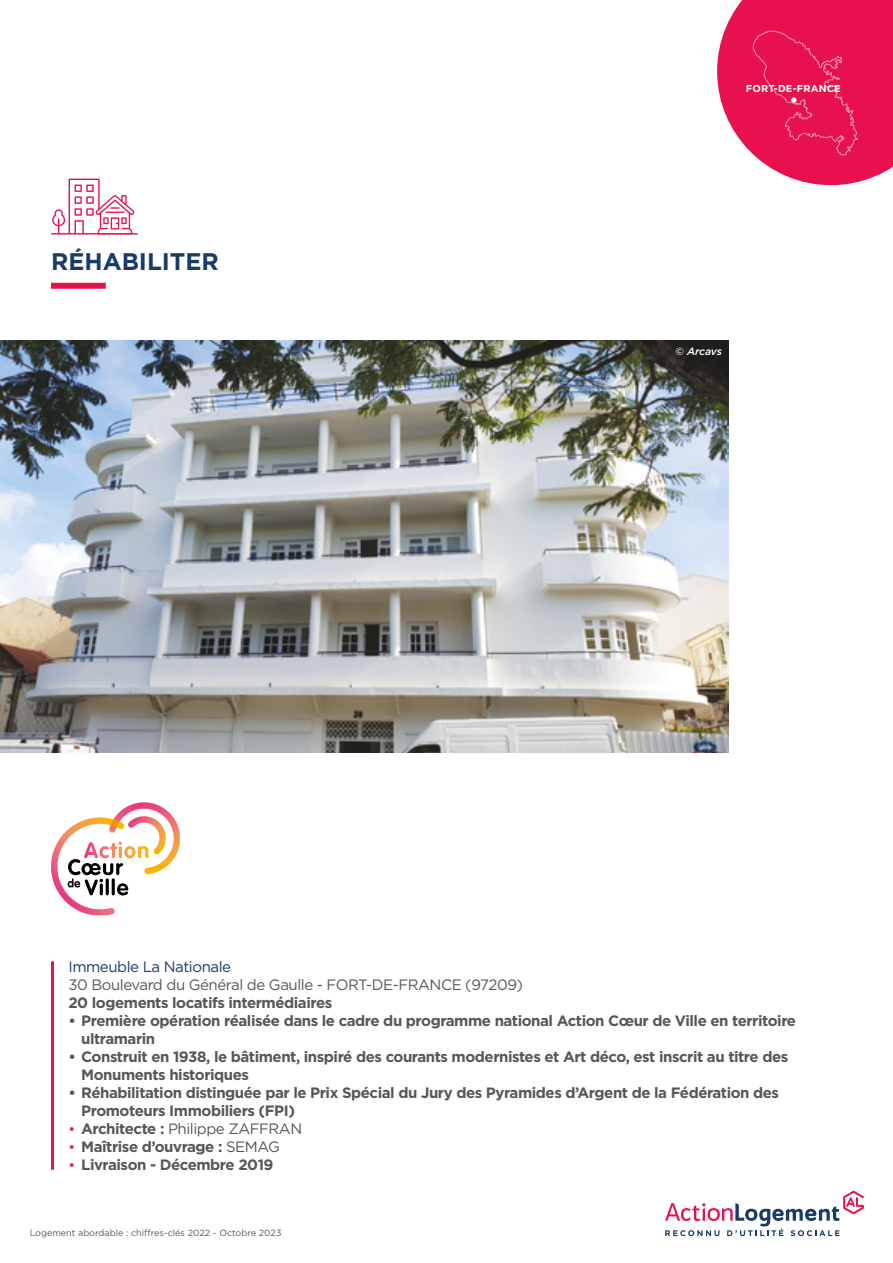
<style>
.page{position:relative;width:893px;height:1263px;background:#fff}
.page>*{position:absolute;margin:0;border:0;box-sizing:border-box;transform-origin:0 0}
.t1{font:700 24px "Gotham";color:#183b68}
.t2{font:700 15px/18px "Gotham";letter-spacing:-.03em;color:#575756}
.t3{font:15px "Gotham";letter-spacing:-.03em;color:#575756}
.t4{font:15px "Gotham";letter-spacing:-.03em;color:#183b68}
.t5{font:italic 500 10.5px "Gotham";letter-spacing:-.005em;color:#fff}
.t6{font:700 9.9px "Gotham";letter-spacing:.01em;color:#fff}
.t7{font:9px "Gotham";color:#575756}
.s1{font-size:14.25px;color:#e6114d}
.s2{font-weight:700}
.s3{font-weight:400;font-size:14.25px;color:#e6114d}
.s4{font-weight:400}
</style>
<div class="page">
<svg style="left:665px;top:1191px;width:199px;height:45px"></svg>
<div style="left:51px;top:283px;width:55px;height:6px;background:#e6114d"></div>
<hr style="left:51px;top:233px;width:87px;height:1px;background:#e6114d">
<svg style="left:52px;top:179px;width:82px;height:55px"></svg>
<img style="left:0;top:340px;width:728px;height:412px">
<hr style="left:51px;top:961px;width:3px;height:209px;background:#e6114d">
<svg style="left:51px;top:802px;width:129px;height:113px"></svg>
<svg style="left:717px;top:0;width:176px;height:185px;background:#e93366"></svg>
<h1 class="t1" style="left:51px;top:245px;width:169px">RÉHABILITER</h1>
<p class="t6" style="left:746px;top:81px;width:96px">FORT-DE-FRANCE</p>
<p class="t5" style="left:675px;top:345px;width:49px">© Arcavs</p>
<p class="t4" style="left:68px;top:957px;width:164px">Immeuble La Nationale</p>
<p class="t3" style="left:68px;top:975px;width:456px">30 Boulevard du Général de Gaulle - FORT-DE-FRANCE (97209)</p>
<p class="t2" style="left:68px;top:994px;width:265px">20 logements locatifs intermédiaires</p>
<p class="t2" style="left:81px;top:1012px;width:716px;text-indent:-13px">• Première opération réalisée dans le cadre du programme national Action Cœur de Ville en territoire ultramarin</p>
<p class="t2" style="left:81px;top:1048px;width:709px;text-indent:-13px">• Construit en 1938, le bâtiment, inspiré des courants modernistes et Art déco, est inscrit au titre des<br>Monuments historiques</p>
<p class="t2" style="left:81px;top:1084px;width:699px;text-indent:-13px">• Réhabilitation distinguée par le Prix Spécial du Jury des Pyramides d’Argent de la Fédération des<br>Promoteurs Immobiliers (FPI)</p>
<p class="t3" style="left:68px;top:1119px;width:235px"><span class="s1">•</span> <span class="s2">Architecte :</span> Philippe ZAFFRAN</p>
<p class="t2" style="left:68px;top:1138px;width:213px"><span class="s3">•</span> Maîtrise d’ouvrage : <span class="s4">SEMAG</span></p>
<p class="t2" style="left:68px;top:1156px;width:207px"><span class="s3">•</span> Livraison - Décembre 2019</p>
<p class="t7" style="left:30px;top:1227px;width:253px">Logement abordable : chiffres-clés 2022 - Octobre 2023</p>
</div>
